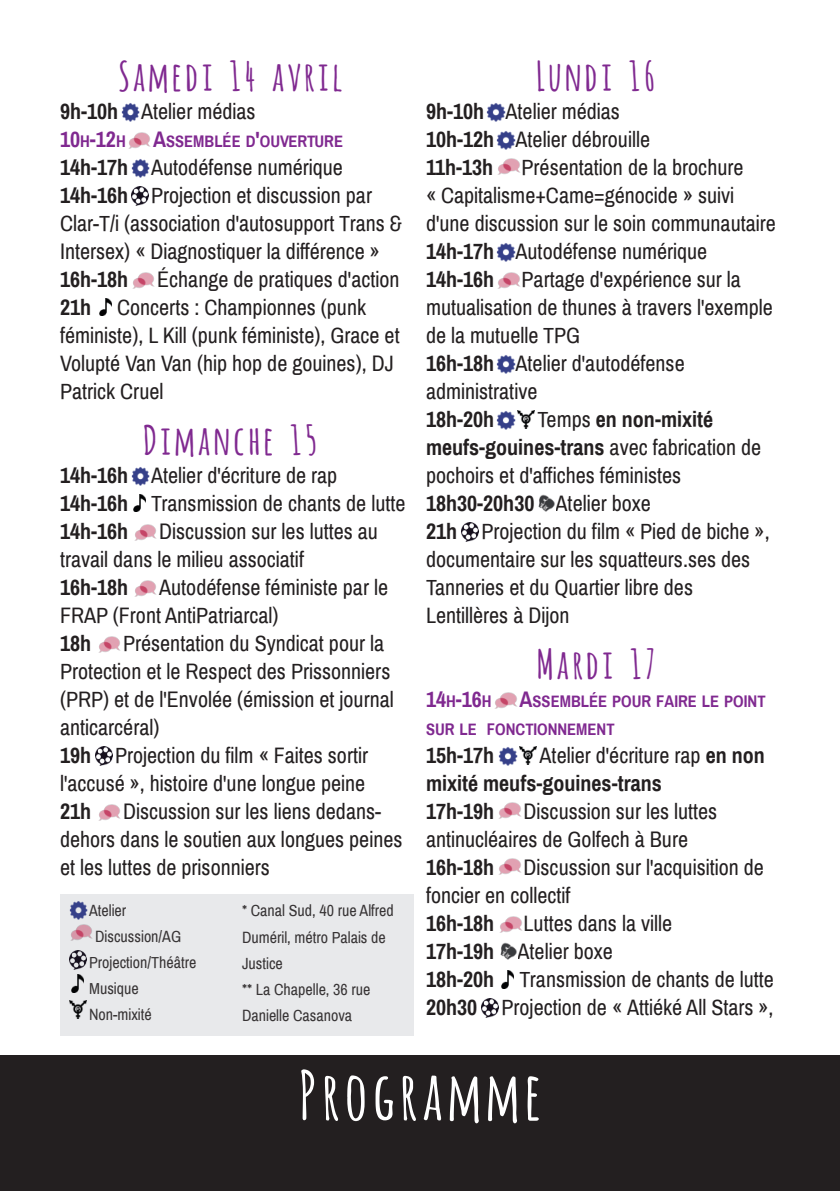
<style>
.page{position:relative;width:840px;height:1191px;background:#fff}
.page>*{position:absolute;margin:0;border:0;box-sizing:border-box;transform-origin:0 0}
.t1{font:700 66px "Amatica SC";color:#fff}
.t2{font:700 40px "Amatica SC";color:#802990}
.t3{font:22px/28px "Archivo Narrow";color:#231f20}
.t4{font:700 22px/28px "Archivo Narrow";color:#231f20}
.t5{font:700 22px "Archivo Narrow";color:#802990}
.t6{font:700 16.4px/28px "Archivo Narrow";color:#802990}
.t7{font:16px/26px "Archivo Narrow";color:rgb(35 31 32/.9)}
.s1{font-weight:700}
.s2{font-size:22px}
.s3{font-size:16.4px}
.s4{font-weight:400}
</style>
<div class="page">
<div style="left:0;top:1055px;width:839px;height:136px;background:#231f20"></div>
<img style="left:121px;top:103px;width:19px;height:18px">
<img style="left:131px;top:159px;width:19px;height:18px">
<img style="left:129px;top:132px;width:22px;height:16px">
<img style="left:131px;top:186px;width:17px;height:19px">
<img style="left:133px;top:272px;width:22px;height:16px">
<img style="left:99px;top:298px;width:13px;height:18px">
<img style="left:131px;top:467px;width:19px;height:18px">
<img style="left:133px;top:494px;width:13px;height:18px">
<img style="left:135px;top:524px;width:22px;height:16px">
<img style="left:135px;top:580px;width:22px;height:16px">
<img style="left:99px;top:636px;width:22px;height:16px">
<img style="left:95px;top:746px;width:17px;height:19px">
<img style="left:99px;top:804px;width:22px;height:16px">
<img style="left:486px;top:103px;width:19px;height:18px">
<img style="left:496px;top:131px;width:19px;height:18px">
<img style="left:498px;top:158px;width:22px;height:16px">
<div style="left:60px;top:894px;width:354px;height:141px;background:#e6e7e9"></div>
<img style="left:69px;top:901px;width:19px;height:18px">
<img style="left:71px;top:924px;width:21px;height:16px">
<img style="left:69px;top:950px;width:17px;height:19px">
<img style="left:71px;top:974px;width:13px;height:18px">
<img style="left:69px;top:1000px;width:17px;height:18px">
<img style="left:496px;top:243px;width:19px;height:18px">
<img style="left:498px;top:272px;width:22px;height:16px">
<img style="left:496px;top:355px;width:19px;height:18px">
<img style="left:496px;top:411px;width:19px;height:18px">
<img style="left:517px;top:410px;width:17px;height:18px">
<img style="left:538px;top:494px;width:17px;height:18px">
<img style="left:461px;top:522px;width:17px;height:19px">
<img style="left:495px;top:692px;width:22px;height:16px">
<img style="left:498px;top:747px;width:19px;height:18px">
<img style="left:519px;top:746px;width:17px;height:18px">
<img style="left:499px;top:802px;width:22px;height:16px">
<img style="left:499px;top:858px;width:22px;height:16px">
<img style="left:500px;top:942px;width:17px;height:18px">
<img style="left:501px;top:970px;width:13px;height:18px">
<img style="left:481px;top:998px;width:17px;height:19px">
<img style="left:500px;top:916px;width:22px;height:16px">
<h2 class="t2" style="left:117px;top:43px;width:228px">Samedi 14 avril</h2>
<p class="t3" style="left:60px;top:97px;width:197px"><span class="s1">9h-10h</span> Atelier médias</p>
<p class="t6" style="left:60px;top:127px;width:284px"><span class="s2">10</span>H<span class="s2">-12</span>H <span class="s2">A</span>SSEMBLÉE D<span class="s2">'</span>OUVERTURE</p>
<p class="t3" style="left:60px;top:153px;width:343px"><span class="s1">14h-17h</span> Autodéfense numérique <span class="s1">14h-16h</span> Projection et discussion par Clar-T/i (association d'autosupport Trans &amp; Intersex) « Diagnostiquer la différence »</p>
<p class="t4" style="left:60px;top:265px;width:70px">16h-18h</p>
<p class="t3" style="left:60px;top:265px;width:341px;text-indent:97px">Échange de pratiques d'action<br><span class="s1">21h</span> Concerts : Championnes (punk féministe), L Kill (punk féministe), Grace et<br>Volupté Van Van (hip hop de gouines), DJ<br>Patrick Cruel</p>
<h2 class="t2" style="left:142px;top:407px;width:179px">Dimanche 15</h2>
<p class="t3" style="left:60px;top:461px;width:347px"><span class="s1">14h-16h</span> Atelier d'écriture de rap<br><span class="s1">14h-16h</span> Transmission de chants de lutte<br><span class="s1">14h-16h</span></p>
<p class="t3" style="left:60px;top:517px;width:319px;text-indent:99px">Discussion sur les luttes au travail dans le milieu associatif</p>
<p class="t4" style="left:60px;top:573px;width:70px">16h-18h</p>
<p class="t3" style="left:60px;top:573px;width:329px;text-indent:99px">Autodéfense féministe par le<br>FRAP (Front AntiPatriarcal)</p>
<p class="t4" style="left:60px;top:629px;width:33px">18h</p>
<p class="t3" style="left:60px;top:629px;width:335px;text-indent:63px">Présentation du Syndicat pour la Protection et le Respect des Prissonniers (PRP) et de l'Envolée (émission et journal anticarcéral)<br><span class="s1">19h</span> Projection du film « Faites sortir l'accusé », histoire d'une longue peine</p>
<p class="t4" style="left:60px;top:797px;width:33px">21h</p>
<p class="t3" style="left:60px;top:797px;width:344px;text-indent:63px">Discussion sur les liens dedans&shy;dehors dans le soutien aux longues peines et les luttes de prisonniers</p>
<p class="t7" style="left:89px;top:897px;width:39px">Atelier</p>
<p class="t7" style="left:95px;top:923px;width:88px">Discussion/AG</p>
<p class="t7" style="left:89px;top:949px;width:109px">Projection/Théâtre</p>
<p class="t7" style="left:89px;top:975px;width:51px">Musique</p>
<p class="t7" style="left:89px;top:1001px;width:64px">Non-mixité</p>
<p class="t7" style="left:242px;top:897px;width:153px">* Canal Sud, 40 rue Alfred<br>Duméril, métro Palais de<br>Justice<br>** La Chapelle, 36 rue<br>Danielle Casanova</p>
<h2 class="t2" style="left:534px;top:43px;width:124px">Lundi 16</h2>
<p class="t3" style="left:426px;top:97px;width:225px"><span class="s1">9h-10h</span> Atelier médias<br><span class="s1">10h-12h</span> Atelier débrouille<br><span class="s1">11h-13h</span></p>
<p class="t3" style="left:426px;top:153px;width:351px;text-indent:95px">Présentation de la brochure<br>« Capitalisme+Came=génocide » suivi d'une discussion sur le soin communautaire<br><span class="s1">14h-17h</span> Autodéfense numérique<br><span class="s1">14h-16h</span> Partage d'expérience sur la mutualisation de thunes à travers l'exemple de la mutuelle TPG<br><span class="s1">16h-18h</span> Atelier d'autodéfense administrative</p>
<p class="t4" style="left:426px;top:405px;width:70px">18h-20h</p>
<p class="t3" style="left:426px;top:405px;width:345px;text-indent:111px">Temps <span class="s1">en non-mixité meufs-gouines-trans</span> avec fabrication de pochoirs et d'affiches féministes<br><span class="s1">18h30-20h30</span> Atelier boxe<br><span class="s1">21h</span> Projection du film « Pied de biche », documentaire sur les squatteurs.ses des<br>Tanneries et du Quartier libre des<br>Lentillères à Dijon</p>
<h2 class="t2" style="left:535px;top:631px;width:123px">Mardi 17</h2>
<p class="t5" style="left:426px;top:686px;width:67px">14<span class="s3">H</span>-16<span class="s3">H</span></p>
<p class="t6" style="left:426px;top:687px;width:341px;text-indent:93px"><span class="s2">A</span>SSEMBLÉE POUR FAIRE LE POINT<br>SUR LE FONCTIONNEMENT</p>
<p class="t4" style="left:426px;top:741px;width:70px">15h-17h</p>
<p class="t4" style="left:426px;top:741px;width:340px;text-indent:113px"><span class="s4">Atelier d'écriture rap</span> en non mixité meufs-gouines-trans<br>17h-19h</p>
<p class="t3" style="left:426px;top:797px;width:292px;text-indent:97px">Discussion sur les luttes antinucléaires de Golfech à Bure</p>
<p class="t4" style="left:426px;top:853px;width:70px">16h-18h</p>
<p class="t3" style="left:426px;top:853px;width:339px;text-indent:97px">Discussion sur l'acquisition de foncier en collectif</p>
<p class="t4" style="left:426px;top:909px;width:70px">16h-18h</p>
<p class="t3" style="left:426px;top:909px;width:349px;text-indent:97px">Luttes dans la ville<br><span class="s1">17h-19h</span> Atelier boxe<br><span class="s1">18h-20h</span> Transmission de chants de lutte<br><span class="s1">20h30</span> Projection de « Attiéké All Stars »,</p>
<h1 class="t1" style="left:296px;top:1041px;width:249px">Programme</h1>
</div>
